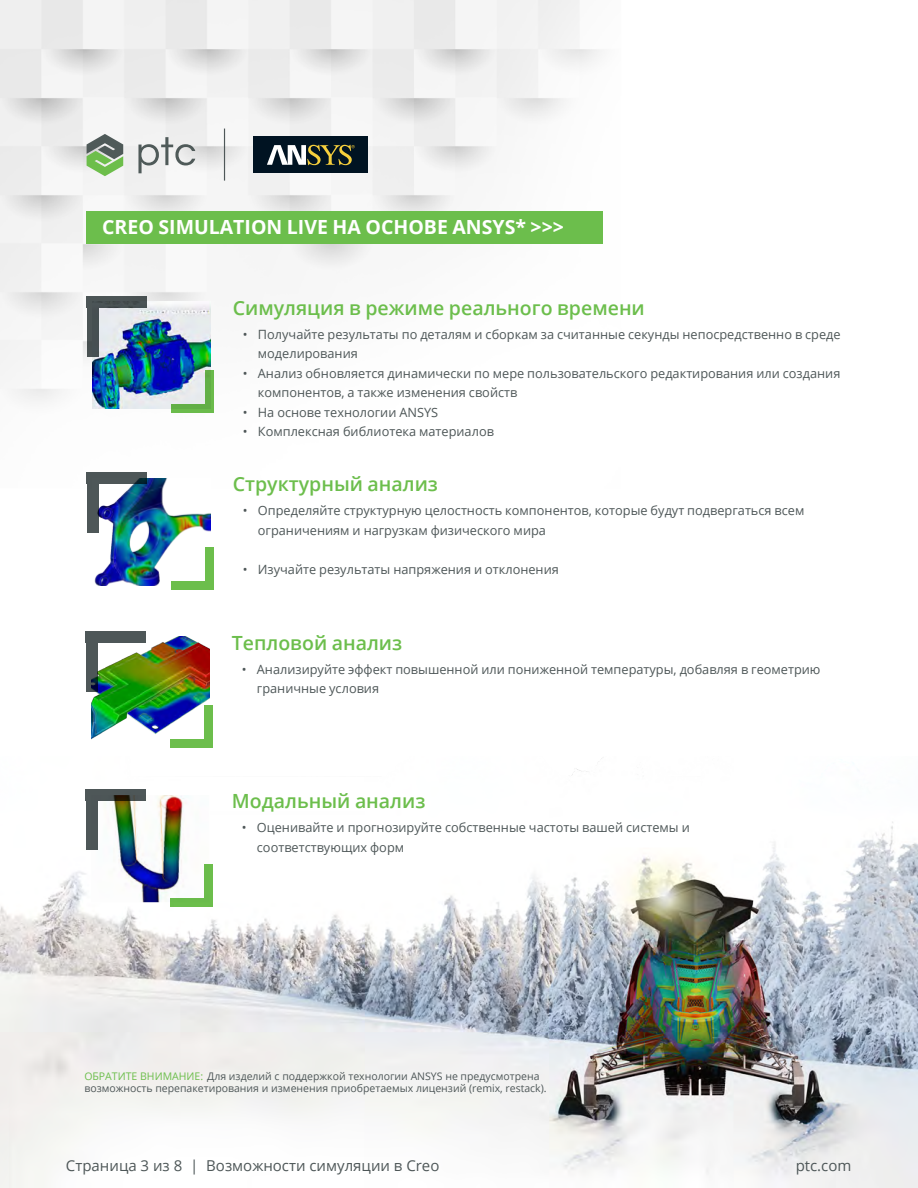
<style>
.page{position:relative;width:918px;height:1188px;background:#fff}
.page>*{position:absolute;margin:0;border:0;box-sizing:border-box;transform-origin:0 0}
.t1{font:600 19.5px "Open Sans";color:#6cbe4c}
.t2{font:700 19.5px "Open Sans";color:#fff}
.t3{font:15px "Open Sans";color:#4e5758}
.t4{font:12.75px/19.5px "Open Sans";color:#4e5758}
.t5{font:10.5px/12.6px "Open Sans";color:#4e5758}
.s1{color:#6cbe4c}
</style>
<div class="page">
<img style="left:0;top:758px;width:918px;height:430px">
<img style="left:0;top:0;width:603px;height:748px">
<div style="left:87px;top:211px;width:516px;height:32px;background:#6cbe4c"></div>
<img style="left:91px;top:637px;width:119px;height:107px">
<div style="left:86px;top:631px;width:60px;height:12px;background:#4e5758"></div>
<div style="left:86px;top:631px;width:11px;height:61px;background:#4e5758"></div>
<div style="left:171px;top:740px;width:42px;height:8px;background:#6cbe4c"></div>
<div style="left:205px;top:706px;width:8px;height:42px;background:#6cbe4c"></div>
<img style="left:91px;top:795px;width:118px;height:107px">
<svg style="left:97px;top:789px;width:49px;height:12px"></svg>
<div style="left:86px;top:789px;width:11px;height:61px;background:#4e5758"></div>
<div style="left:171px;top:898px;width:42px;height:8px;background:#6cbe4c"></div>
<div style="left:205px;top:864px;width:8px;height:42px;background:#6cbe4c"></div>
<img style="left:92px;top:302px;width:119px;height:107px">
<div style="left:87px;top:296px;width:60px;height:12px;background:#4e5758"></div>
<div style="left:87px;top:296px;width:11px;height:61px;background:#475053"></div>
<div style="left:172px;top:405px;width:42px;height:8px;background:#66b549"></div>
<div style="left:206px;top:371px;width:8px;height:42px;background:#62b047"></div>
<img style="left:92px;top:478px;width:119px;height:107px">
<div style="left:87px;top:472px;width:60px;height:12px;background:#4e5758"></div>
<div style="left:87px;top:472px;width:11px;height:61px;background:#4e5758"></div>
<div style="left:172px;top:581px;width:42px;height:8px;background:#6cbe4c"></div>
<div style="left:206px;top:547px;width:8px;height:42px;background:#6cbe4c"></div>
<hr style="left:224px;top:129px;width:1px;height:52px;background:#4e5758">
<svg style="left:87px;top:134px;width:36px;height:42px"></svg>
<svg style="left:138px;top:137px;width:57px;height:36px"></svg>
<div style="left:253px;top:136px;width:115px;height:37px;background:#001322"></div>
<svg style="left:267px;top:145px;width:88px;height:20px"></svg>
<h1 class="t2" style="left:102px;top:213px;width:463px">CREO SIMULATION LIVE НА ОСНОВЕ ANSYS* &gt;&gt;&gt;</h1>
<h1 class="t1" style="left:233px;top:294px;width:414px">Симуляция в режиме реального времени</h1>
<p class="t4" style="left:258px;top:324px;width:584px">Получайте результаты по деталям и сборкам за считанные секунды непосредственно в среде моделирования<br>Анализ обновляется динамически по мере пользовательского редактирования или создания компонентов, а также изменения свойств<br>На основе технологии ANSYS<br>Комплексная библиотека материалов</p>
<p class="t4" style="left:243px;top:324px;width:6px">•</p>
<p class="t4" style="left:243px;top:363px;width:6px">•</p>
<p class="t4" style="left:243px;top:402px;width:6px">• •</p>
<h1 class="t1" style="left:233px;top:471px;width:207px">Структурный анализ</h1>
<p class="t4" style="left:258px;top:501px;width:548px">Определяйте структурную целостность компонентов, которые будут подвергаться всем ограничениям и нагрузкам физического мира</p>
<p class="t4" style="left:258px;top:559px;width:303px">Изучайте результаты напряжения и отклонения</p>
<p class="t4" style="left:243px;top:501px;width:6px">•</p>
<p class="t4" style="left:243px;top:559px;width:6px">•</p>
<h1 class="t1" style="left:232px;top:629px;width:172px">Тепловой анализ</h1>
<p class="t4" style="left:257px;top:659px;width:565px">Анализируйте эффект повышенной или пониженной температуры, добавляя в геометрию граничные условия</p>
<p class="t4" style="left:242px;top:659px;width:6px">•</p>
<h1 class="t1" style="left:232px;top:788px;width:195px">Модальный анализ</h1>
<p class="t4" style="left:257px;top:818px;width:434px">Оценивайте и прогнозируйте собственные частоты вашей системы и соответствующих форм</p>
<p class="t4" style="left:242px;top:818px;width:6px">•</p>
<p class="t5" style="left:84px;top:1069px;width:464px"><span class="s1">ОБРАТИТЕ ВНИМАНИЕ:</span> Для изделий с поддержкой технологии ANSYS не предусмотрена возможность перепакетирования и изменения приобретаемых лицензий (remix, restack).</p>
<p class="t3" style="left:66px;top:1156px;width:375px">Страница 3 из 8 | Возможности симуляции в Creo</p>
<p class="t3" style="left:796px;top:1156px;width:57px">ptc.com</p>
</div>
